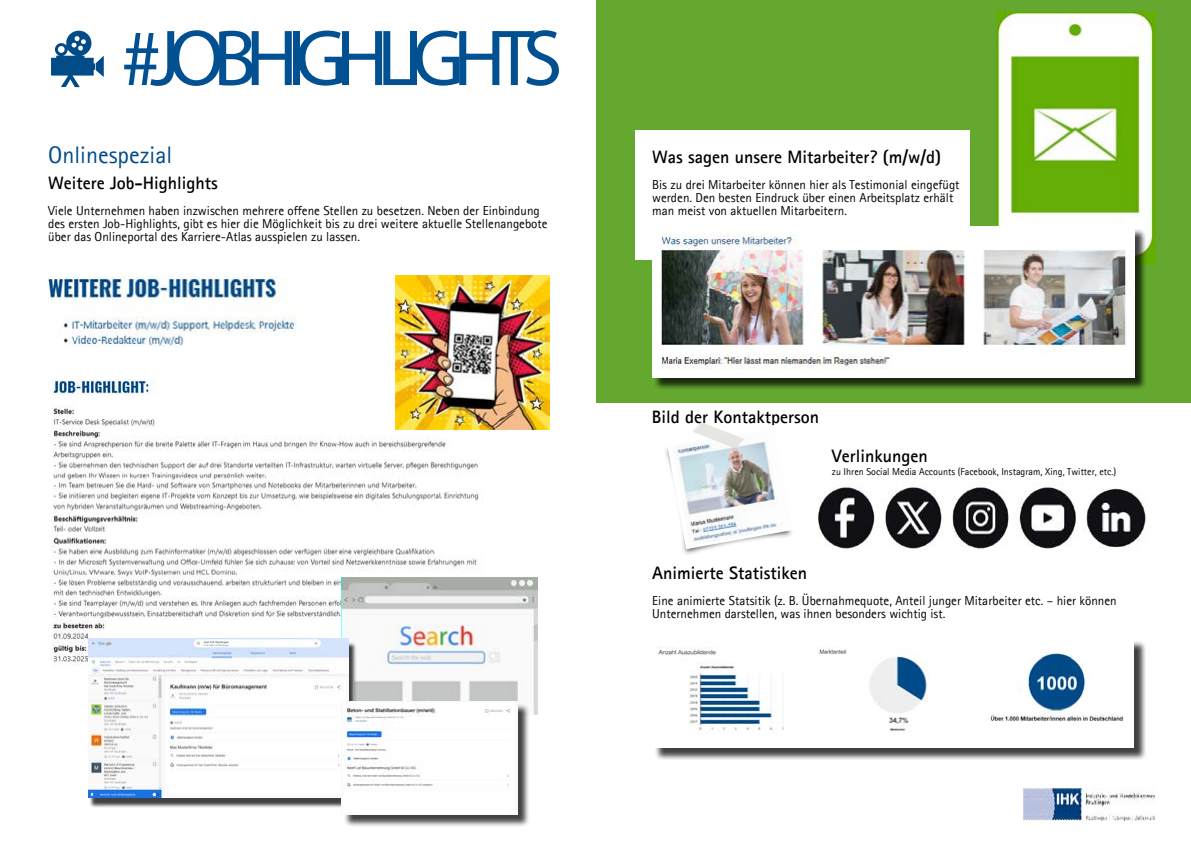
<style>
.page{position:relative;width:1191px;height:842px;background:#fff}
.page>*{position:absolute;margin:0;border:0;box-sizing:border-box;transform-origin:0 0}
.t1{font:80px "Myriad Pro";letter-spacing:-.135em;color:#005092}
.t2{font:24px "Agfa Rotis Sans Serif";color:#004b88}
.t3{font:700 18px "Agfa Rotis Sans Serif";color:#000}
.t4{font:13px/13px "Agfa Rotis Sans Serif";color:#000}
.t5{font:10px "Agfa Rotis Sans Serif";color:#000}
</style>
<div class="page">
<img style="left:51px;top:380px;width:479px;height:285px">
<img style="left:342px;top:577px;width:195px;height:138px">
<div style="left:596px;top:0;width:595px;height:403px;background:#64a830"></div>
<img style="left:996px;top:11px;width:159px;height:253px">
<div style="left:635px;top:130px;width:334px;height:130px;background:#fff"></div>
<div style="left:655px;top:640px;width:491px;height:120px;background:#000;opacity:.75"></div>
<div style="left:653px;top:638px;width:480px;height:110px;background:#fff"></div>
<img style="left:1023px;top:789px;width:131px;height:31px">
<div style="left:654px;top:228px;width:492px;height:162px;background:#000;opacity:.75"></div>
<img style="left:652px;top:226px;width:482px;height:151px">
<svg style="left:665px;top:422px;width:127px;height:129px"></svg>
<img style="left:657px;top:646px;width:127px;height:85px">
<img style="left:990px;top:651px;width:135px;height:71px">
<img style="left:816px;top:648px;width:113px;height:83px">
<svg style="left:51px;top:31px;width:53px;height:56px"></svg>
<div style="left:89px;top:642px;width:267px;height:166px;background:#000;opacity:.75"></div>
<img style="left:88px;top:638px;width:261px;height:159px">
<div style="left:343px;top:703px;width:186px;height:124px;background:#000;opacity:.75"></div>
<img style="left:342px;top:702px;width:175px;height:113px">
<img style="left:48px;top:276px;width:249px;height:70px">
<img style="left:396px;top:276px;width:153px;height:153px">
<img style="left:818px;top:484px;width:260px;height:65px">
<img style="left:1085px;top:488px;width:62px;height:61px">
<h1 class="t1" style="left:121px;top:9px;width:442px">#JOBHIGHLIGHTS</h1>
<h2 class="t2" style="left:48px;top:141px;width:125px">Onlinespezial</h2>
<h3 class="t3" style="left:48px;top:172px;width:171px">Weitere Job-Highlights</h3>
<p class="t4" style="left:48px;top:204px;width:501px">Viele Unternehmen haben inzwischen mehrere offene Stellen zu besetzen. Neben der Einbindung des ersten Job-Highlights, gibt es hier die Möglichkeit bis zu drei weitere aktuelle Stellenangebote über das Onlineportal des Karriere-Atlas ausspielen zu lassen.</p>
<h3 class="t3" style="left:652px;top:146px;width:290px">Was sagen unsere Mitarbeiter? (m/w/d)</h3>
<p class="t4" style="left:652px;top:178px;width:309px">Bis zu drei Mitarbeiter können hier als Testimonial eingefügt werden. Den besten Eindruck über einen Arbeitsplatz erhält man meist von aktuellen Mitarbeitern.</p>
<h3 class="t3" style="left:652px;top:406px;width:169px">Bild der Kontaktperson</h3>
<h3 class="t3" style="left:832px;top:445px;width:98px">Verlinkungen</h3>
<p class="t5" style="left:832px;top:466px;width:286px">zu Ihren Social Media Accounts (Facebook, Instagram, Xing, Twitter, etc.)</p>
<h3 class="t3" style="left:652px;top:562px;width:156px">Animierte Statistiken</h3>
<p class="t4" style="left:652px;top:594px;width:466px">Eine animierte Statsitik (z. B. Übernahmequote, Anteil junger Mitarbeiter etc. – hier können<br>Unternehmen darstellen, was ihnen besonders wichtig ist.</p>
</div>
